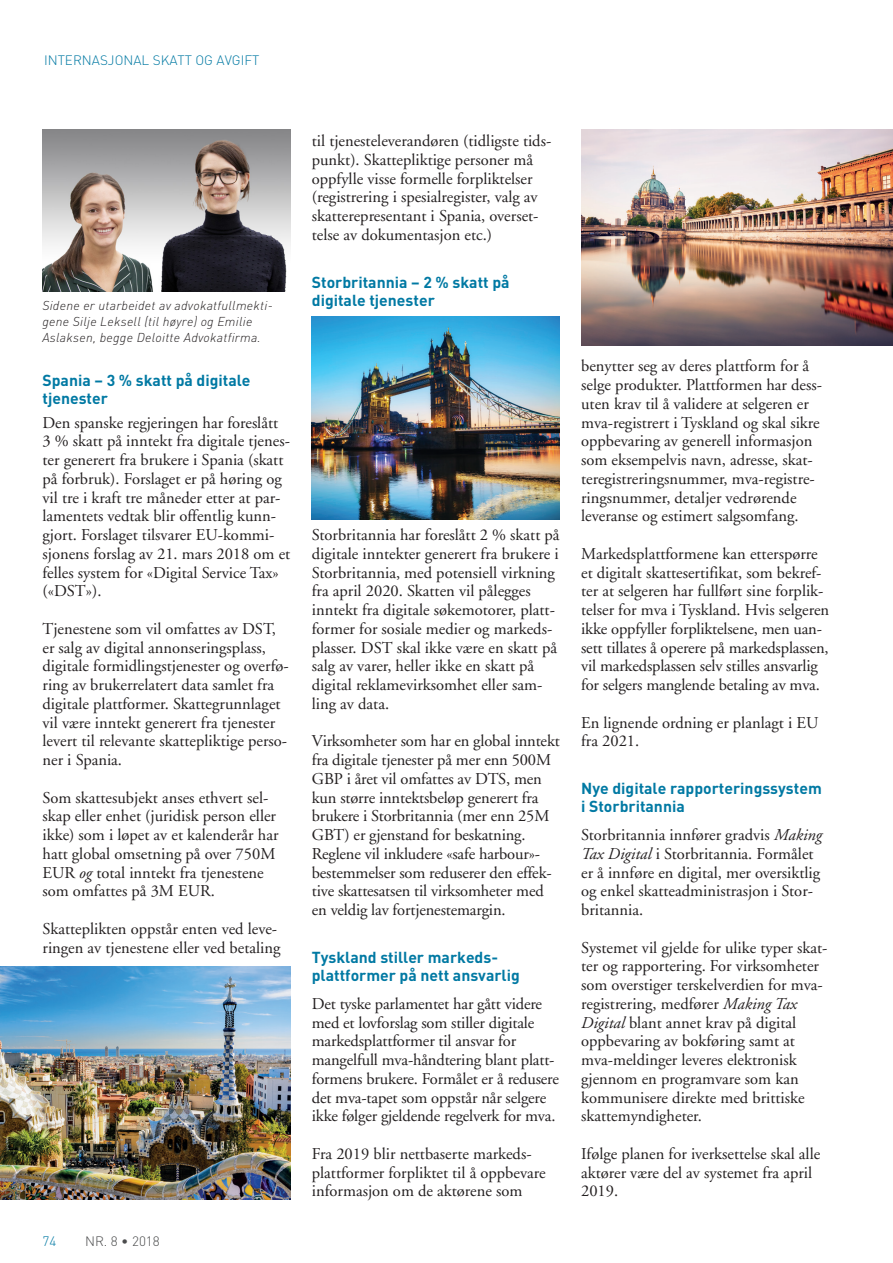
<style>
.page{position:relative;width:893px;height:1263px;background:#fff}
.page>*{position:absolute;margin:0;border:0;box-sizing:border-box;transform-origin:0 0}
.t1{font:16.5px/18.8px "Adobe Garamond";color:#231f20}
.t2{font:700 15.75px/18px "DIN";color:#0079a3}
.t3{font:300 13.5px "DIN";color:#0079a3}
.t4{font:300 13.5px "DIN";color:#4b4c4d}
.t5{font:italic 300 12.75px/15.8px "DIN";letter-spacing:.02em;color:#231f20}
.s1{font-style:italic}
</style>
<div class="page">
<img style="left:42px;top:130px;width:249px;height:162px">
<img style="left:0;top:967px;width:291px;height:232px">
<img style="left:312px;top:317px;width:248px;height:202px">
<img style="left:581px;top:130px;width:312px;height:216px">
<p class="t3" style="left:44px;top:52px;width:217px">INTERNASJONAL SKATT OG AVGIFT</p>
<p class="t5" style="left:42px;top:298px;width:232px">Sidene er utarbeidet av advokatfullmekti&shy;gene Silje Leksell (til høyre) og Emilie<br>Aslaksen, begge Deloitte Advokatfirma.</p>
<p class="t2" style="left:43px;top:370px;width:210px">Spania – 3 % skatt på digitale tjenester</p>
<p class="t1" style="left:43px;top:413px;width:249px">Den spanske regjeringen har foreslått 3 % skatt på inntekt fra digitale tjenes&shy;ter generert fra brukere i Spania (skatt på forbruk). Forslaget er på høring og vil tre i kraft tre måneder etter at par&shy;lamentets vedtak blir offentlig kunn&shy;gjort. Forslaget tilsvarer EU-kommi&shy;sjonens forslag av 21. mars 2018 om et felles system for «Digital Service Tax» («DST»).</p>
<p class="t1" style="left:43px;top:620px;width:248px">Tjenestene som vil omfattes av DST, er salg av digital annonseringsplass, digitale formidlingstjenester og overfø&shy;ring av brukerrelatert data samlet fra digitale plattformer. Skattegrunnlaget vil være inntekt generert fra tjenester levert til relevante skattepliktige perso&shy;ner i Spania.</p>
<p class="t1" style="left:43px;top:788px;width:237px">Som skattesubjekt anses ethvert sel&shy;skap eller enhet (juridisk person eller ikke) som i løpet av et kalenderår har hatt global omsetning på over 750M EUR <span class="s1">og</span> total inntekt fra tjenestene som omfattes på 3M EUR.</p>
<p class="t1" style="left:43px;top:920px;width:239px">Skatteplikten oppstår enten ved leve&shy;ringen av tjenestene eller ved betaling</p>
<p class="t3" style="left:43px;top:1232px;width:16px">74</p>
<p class="t4" style="left:85px;top:1232px;width:76px">NR. 8 • 2018</p>
<p class="t1" style="left:312px;top:132px;width:241px">til tjenesteleverandøren (tidligste tids&shy;punkt). Skattepliktige personer må oppfylle visse formelle forpliktelser (registrering i spesialregister, valg av skatterepresentant i Spania, overset&shy;telse av dokumentasjon etc.)</p>
<p class="t2" style="left:312px;top:272px;width:199px">Storbritannia – 2 % skatt på digitale tjenester</p>
<p class="t1" style="left:312px;top:526px;width:249px">Storbritannia har foreslått 2 % skatt på digitale inntekter generert fra brukere i Storbritannia, med potensiell virkning fra april 2020. Skatten vil pålegges inntekt fra digitale søkemotorer, platt&shy;former for sosiale medier og markeds&shy;plasser. DST skal ikke være en skatt på salg av varer, heller ikke en skatt på digital reklamevirksomhet eller sam&shy;ling av data.</p>
<p class="t1" style="left:312px;top:732px;width:249px">Virksomheter som har en global inntekt fra digitale tjenester på mer enn 500M GBP i året vil omfattes av DTS, men kun større inntektsbeløp generert fra brukere i Storbritannia (mer enn 25M GBT) er gjenstand for beskatning.<br>Reglene vil inkludere «safe harbour»- bestemmelser som reduserer den effek&shy;tive skattesatsen til virksomheter med en veldig lav fortjenestemargin.</p>
<p class="t2" style="left:312px;top:947px;width:209px">Tyskland stiller markeds&shy;plattformer på nett ansvarlig</p>
<p class="t1" style="left:312px;top:995px;width:249px">Det tyske parlamentet har gått videre med et lovforslag som stiller digitale markedsplattformer til ansvar for mangelfull mva-håndtering blant platt&shy;formens brukere. Formålet er å redusere det mva-tapet som oppstår når selgere ikke følger gjeldende regelverk for mva.</p>
<p class="t1" style="left:312px;top:1145px;width:235px">Fra 2019 blir nettbaserte markeds&shy;plattformer forpliktet til å oppbevare informasjon om de aktørene som</p>
<p class="t1" style="left:581px;top:357px;width:242px">benytter seg av deres plattform for å selge produkter. Plattformen har dess&shy;uten krav til å validere at selgeren er mva-registrert i Tyskland og skal sikre oppbevaring av generell informasjon som eksempelvis navn, adresse, skat&shy;teregistreringsnummer, mva-registre&shy;ringsnummer, detaljer vedrørende leveranse og estimert salgsomfang.</p>
<p class="t1" style="left:581px;top:545px;width:250px">Markedsplattformene kan etterspørre et digitalt skattesertifikat, som bekref&shy;ter at selgeren har fullført sine forplik&shy;telser for mva i Tyskland. Hvis selgeren ikke oppfyller forpliktelsene, men uan&shy;sett tillates å operere på markedsplassen, vil markedsplassen selv stilles ansvarlig for selgers manglende betaling av mva.</p>
<p class="t1" style="left:581px;top:713px;width:239px">En lignende ordning er planlagt i EU fra 2021.</p>
<p class="t2" style="left:581px;top:779px;width:242px">Nye digitale rapporteringssystem i Storbritannia</p>
<p class="t1" style="left:581px;top:826px;width:243px">Storbritannia innfører gradvis <span class="s1">Making Tax Digital</span> i Storbritannia. Formålet er å innføre en digital, mer oversiktlig og enkel skatteadministrasjon i Stor&shy;britannia.</p>
<p class="t1" style="left:581px;top:938px;width:248px">Systemet vil gjelde for ulike typer skat&shy;ter og rapportering. For virksomheter som overstiger terskelverdien for mva&shy;registrering, medfører <span class="s1">Making Tax Digital</span> blant annet krav på digital oppbevaring av bokføring samt at mva-meldinger leveres elektronisk gjennom en programvare som kan kommunisere direkte med brittiske skattemyndigheter.</p>
<p class="t1" style="left:581px;top:1145px;width:241px">Ifølge planen for iverksettelse skal alle aktører være del av systemet fra april<br>2019.</p>
</div>
